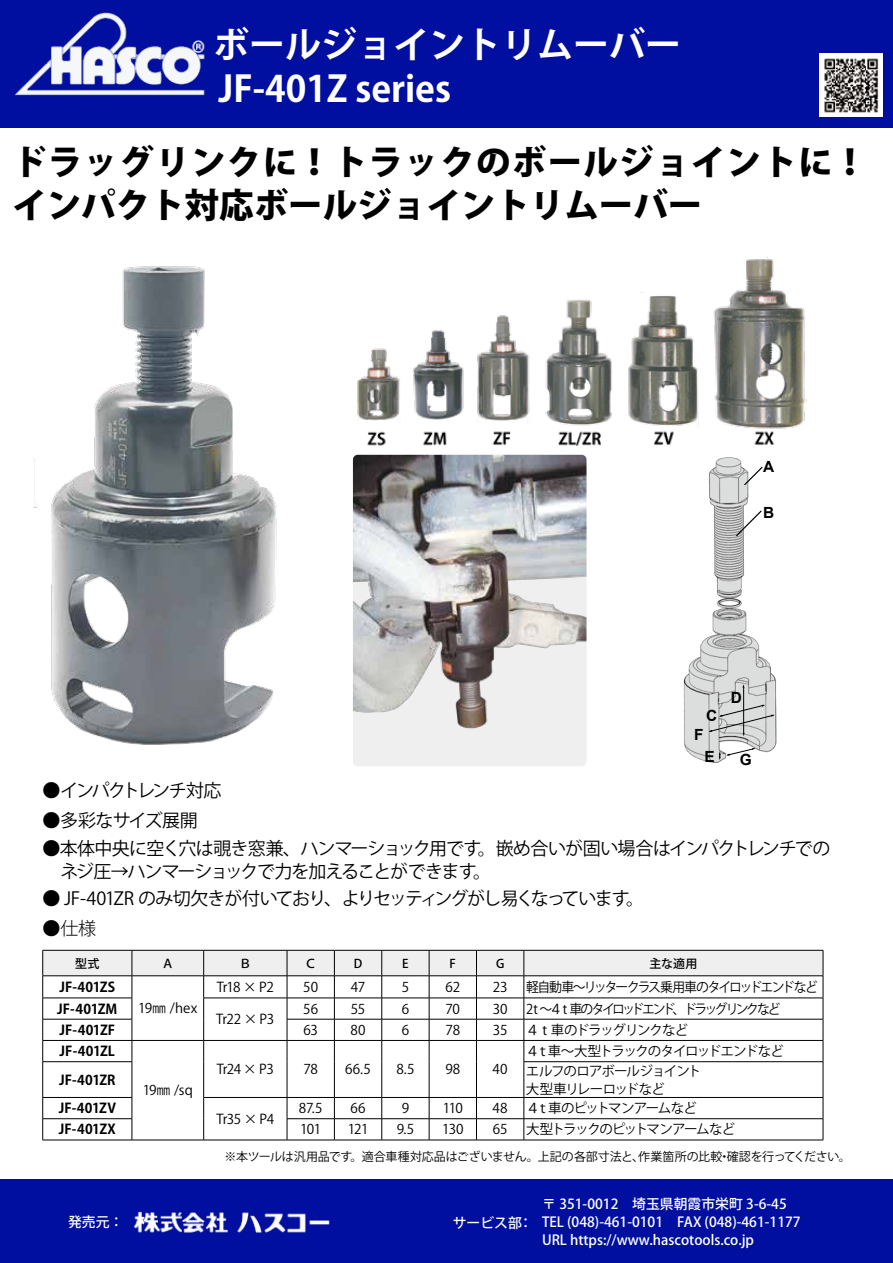
<style>
.page{position:relative;width:893px;height:1263px;background:#fff}
.page>*{position:absolute;margin:0;border:0;box-sizing:border-box;transform-origin:0 0}
.t1{font:700 36px "Koz Go Pro";color:#fff}
.t2{font:800 34.5px/43.5px "Koz Go Pro";letter-spacing:.035em;color:#000}
.t3{font:18px/23.5px "Koz Go Pro";letter-spacing:-.065em;color:#000}
.t4{font:18px "Koz Go Pro";letter-spacing:-.085em;color:#000}
.t5{font:18px "Koz Go Pro";letter-spacing:-.1em;color:#000}
.t6{font:18px "Koz Go Pro";letter-spacing:-.025em;color:#000}
.t7{font:300 18px "Koz Go Pro";color:#000}
.t8{font:700 15.45px "Arial";color:#000}
.t9{font:500 13.8px/18.1px "Koz Go Pro";color:#fff}
.t10{font:13.5px/19.5px "Koz Go Pro";letter-spacing:-.08em;color:#000}
.t11{font:700 13.5px/21.3px "Koz Go Pro";letter-spacing:.005em;color:#000}
.t12{font:13.5px "Koz Go Pro";letter-spacing:-.125em;color:#000;scale:.95 1}
.t13{font:13.5px "Koz Go Pro";letter-spacing:-.1em;color:#000}
.t14{font:13.5px "Koz Go Pro";letter-spacing:-.105em;color:#000}
.t15{font:13.5px "Koz Go Pro";letter-spacing:-.2em;color:#000;scale:.95 1}
.t16{font:13.5px "Koz Go Pro";letter-spacing:-.18em;color:#000;scale:.95 1}
.t17{font:13.5px "Koz Go Pro";letter-spacing:-.08em;color:#000;scale:.95 1}
.t18{font:12px "Koz Go Pro";letter-spacing:-.015em;color:#000}
.t19{font:500 12px "Koz Go Pro";color:#000}
</style>
<div class="page">
<div style="left:0;top:0;width:893px;height:128px;background:#000f9f"></div>
<img style="left:15px;top:12px;width:190px;height:84px">
<div style="left:0;top:1179px;width:893px;height:84px;background:#000f9f"></div>
<img style="left:133px;top:1211px;width:197px;height:22px">
<svg style="left:42px;top:950px;width:782px;height:112px"></svg>
<hr style="left:43px;top:1061px;width:89px;height:1px;background:#000">
<hr style="left:42px;top:1062px;width:1px;height:35px;background:#000">
<hr style="left:132px;top:1062px;width:1px;height:35px;background:#000">
<hr style="left:203px;top:1062px;width:1px;height:35px;background:#000">
<hr style="left:287px;top:1062px;width:1px;height:35px;background:#000">
<hr style="left:334px;top:1062px;width:1px;height:35px;background:#000">
<hr style="left:381px;top:1062px;width:1px;height:35px;background:#000">
<hr style="left:429px;top:1062px;width:1px;height:35px;background:#000">
<hr style="left:476px;top:1062px;width:1px;height:35px;background:#000">
<hr style="left:524px;top:1061px;width:299px;height:1px;background:#000">
<hr style="left:524px;top:1062px;width:1px;height:35px;background:#000">
<hr style="left:823px;top:1062px;width:1px;height:35px;background:#000">
<hr style="left:43px;top:1097px;width:89px;height:1px;background:#000">
<hr style="left:203px;top:1097px;width:84px;height:1px;background:#000">
<hr style="left:287px;top:1097px;width:47px;height:1px;background:#000">
<hr style="left:334px;top:1097px;width:48px;height:1px;background:#000">
<hr style="left:382px;top:1097px;width:47px;height:1px;background:#000">
<hr style="left:429px;top:1097px;width:47px;height:1px;background:#000">
<hr style="left:476px;top:1097px;width:48px;height:1px;background:#000">
<hr style="left:524px;top:1097px;width:299px;height:1px;background:#000">
<hr style="left:43px;top:1118px;width:89px;height:1px;background:#000">
<svg style="left:42px;top:1098px;width:1px;height:42px"></svg>
<svg style="left:132px;top:1098px;width:1px;height:42px"></svg>
<svg style="left:203px;top:1098px;width:1px;height:42px"></svg>
<hr style="left:287px;top:1118px;width:47px;height:1px;background:#000">
<svg style="left:287px;top:1098px;width:1px;height:42px"></svg>
<hr style="left:334px;top:1118px;width:48px;height:1px;background:#000">
<svg style="left:334px;top:1098px;width:1px;height:42px"></svg>
<hr style="left:382px;top:1118px;width:47px;height:1px;background:#000">
<svg style="left:381px;top:1098px;width:1px;height:42px"></svg>
<hr style="left:429px;top:1118px;width:47px;height:1px;background:#000">
<svg style="left:429px;top:1098px;width:1px;height:42px"></svg>
<hr style="left:476px;top:1118px;width:48px;height:1px;background:#000">
<svg style="left:476px;top:1098px;width:1px;height:42px"></svg>
<hr style="left:524px;top:1118px;width:299px;height:1px;background:#000">
<svg style="left:524px;top:1098px;width:1px;height:42px"></svg>
<svg style="left:823px;top:1098px;width:1px;height:42px"></svg>
<hr style="left:43px;top:1140px;width:89px;height:1px;background:#000">
<hr style="left:132px;top:1140px;width:72px;height:1px;background:#000">
<hr style="left:204px;top:1140px;width:83px;height:1px;background:#000">
<hr style="left:287px;top:1140px;width:47px;height:1px;background:#000">
<hr style="left:334px;top:1140px;width:48px;height:1px;background:#000">
<hr style="left:382px;top:1140px;width:47px;height:1px;background:#000">
<hr style="left:429px;top:1140px;width:47px;height:1px;background:#000">
<hr style="left:476px;top:1140px;width:48px;height:1px;background:#000">
<hr style="left:524px;top:1140px;width:299px;height:1px;background:#000">
<img style="left:357px;top:256px;width:450px;height:190px">
<img style="left:33px;top:266px;width:244px;height:479px">
<img style="left:683px;top:457px;width:94px;height:306px">
<hr style="left:743px;top:687px;width:1px;height:46px;background:#000">
<svg style="left:709px;top:704px;width:66px;height:32px;background:#c6c6c6"></svg>
<svg style="left:719px;top:748px;width:37px;height:12px"></svg>
<svg style="left:743px;top:465px;width:21px;height:22px"></svg>
<svg style="left:735px;top:509px;width:28px;height:29px"></svg>
<img style="left:353px;top:455px;width:233px;height:311px">
<img style="left:819px;top:53px;width:64px;height:64px">
<h1 class="t1" style="left:213px;top:21px;width:469px">ボールジョイントリムーバー</h1>
<h1 class="t1" style="left:219px;top:66px;width:234px">JF-401Z series</h1>
<h2 class="t2" style="left:12px;top:143px;width:856px">ドラッグリンクに！トラックのボールジョイントに!インパクト対応ボールジョイントリムーバー</h2>
<h3 class="t5" style="left:43px;top:778px;width:180px">●インパクトレンチ対応</h3>
<h3 class="t6" style="left:43px;top:808px;width:157px">●多彩なサイズ展開</h3>
<p class="t8" style="left:763px;top:456px;width:13px">A</p>
<p class="t8" style="left:763px;top:502px;width:13px">B</p>
<p class="t8" style="left:706px;top:705px;width:13px">C</p>
<p class="t8" style="left:694px;top:723px;width:11px">F</p>
<p class="t8" style="left:704px;top:746px;width:12px">E</p>
<p class="t8" style="left:731px;top:686px;width:13px">D</p>
<p class="t8" style="left:740px;top:749px;width:13px">G</p>
<h3 class="t3" style="left:478px;top:837px;width:354px">。嵌め合いが固い場合はインパクトレンチでの</h3>
<h3 class="t3" style="left:473px;top:837px;width:19px;text-indent:-431px">●本体中央に空く穴は覗き窓兼、ハンマーショック用です。</h3>
<h3 class="t3" style="left:43px;top:860px;width:436px">　ネジ圧→ハンマーショックで力を加えることができます</h3>
<h3 class="t4" style="left:43px;top:886px;width:589px">● JF-401ZR のみ切欠きが付いており、よりセッティングがし易くなっています</h3>
<h3 class="t3" style="left:626px;top:887px;width:19px">。</h3>
<h3 class="t7" style="left:43px;top:916px;width:55px">●仕様</h3>
<p class="t19" style="left:75px;top:955px;width:26px">型式</p>
<p class="t11" style="left:59px;top:977px;width:57px">JF-401ZS</p>
<p class="t19" style="left:162px;top:955px;width:13px">Ａ</p>
<p class="t19" style="left:239px;top:955px;width:13px">Ｂ</p>
<p class="t10" style="left:217px;top:978px;width:59px">Tr18 × 2P</p>
<p class="t19" style="left:305px;top:955px;width:13px">Ｃ</p>
<p class="t10" style="left:303px;top:978px;width:16px">50</p>
<p class="t19" style="left:354px;top:955px;width:10px">D</p>
<p class="t10" style="left:351px;top:978px;width:16px">47</p>
<p class="t19" style="left:402px;top:955px;width:8px">E</p>
<p class="t10" style="left:402px;top:978px;width:9px">5</p>
<p class="t19" style="left:450px;top:955px;width:8px">F</p>
<p class="t10" style="left:445px;top:978px;width:16px">62</p>
<p class="t19" style="left:496px;top:955px;width:10px">G</p>
<p class="t10" style="left:493px;top:978px;width:16px">23</p>
<p class="t19" style="left:649px;top:955px;width:49px">主な適用</p>
<p class="t12" style="left:526px;top:978px;width:309px">軽自動車～リッタークラス乗用車のタイロッドエンドなど</p>
<p class="t11" style="left:57px;top:999px;width:62px">JF-401ZM</p>
<p class="t11" style="left:60px;top:1020px;width:57px">JF-401ZF<br>JF-401ZL</p>
<p class="t10" style="left:138px;top:999px;width:61px">19㎜ /hex</p>
<p class="t10" style="left:216px;top:1010px;width:60px">Tr22 × 3P</p>
<p class="t10" style="left:303px;top:999px;width:16px">56</p>
<p class="t10" style="left:303px;top:1020px;width:16px">63</p>
<p class="t10" style="left:351px;top:999px;width:16px">55</p>
<p class="t10" style="left:351px;top:1020px;width:17px">80</p>
<p class="t10" style="left:402px;top:999px;width:9px">6</p>
<p class="t10" style="left:402px;top:1020px;width:9px">6</p>
<p class="t11" style="left:59px;top:1070px;width:58px">JF-401ZR</p>
<p class="t10" style="left:143px;top:1081px;width:52px">19㎜ /sq</p>
<p class="t10" style="left:217px;top:1060px;width:59px">Tr24 × 3P</p>
<p class="t10" style="left:303px;top:1060px;width:16px">78</p>
<p class="t10" style="left:345px;top:1060px;width:27px">66.5</p>
<p class="t10" style="left:396px;top:1060px;width:20px">8.5</p>
<p class="t11" style="left:59px;top:1098px;width:59px">JF-401ZV</p>
<p class="t11" style="left:59px;top:1120px;width:58px">JF-401ZX</p>
<p class="t10" style="left:217px;top:1109px;width:59px">Tr35 × 4P</p>
<p class="t10" style="left:299px;top:1099px;width:25px">87.5</p>
<p class="t10" style="left:300px;top:1120px;width:23px">101</p>
<p class="t10" style="left:351px;top:1099px;width:17px">66</p>
<p class="t10" style="left:348px;top:1120px;width:22px">121</p>
<p class="t10" style="left:402px;top:1099px;width:9px">9</p>
<p class="t10" style="left:397px;top:1120px;width:19px">9.5</p>
<p class="t10" style="left:446px;top:999px;width:16px">70</p>
<p class="t10" style="left:493px;top:999px;width:16px">30</p>
<p class="t16" style="left:672px;top:1000px;width:115px">、ドラッグリンクなど</p>
<p class="t15" style="left:549px;top:1000px;width:134px">４ t 車のタイロッドエンド</p>
<p class="t17" style="left:526px;top:1000px;width:29px">～t2</p>
<p class="t10" style="left:445px;top:1020px;width:16px">78</p>
<p class="t10" style="left:493px;top:1020px;width:16px">35</p>
<p class="t10" style="left:526px;top:1020px;width:164px">４ t 車のドラッグリンクなど</p>
<p class="t10" style="left:445px;top:1060px;width:16px">98</p>
<p class="t10" style="left:493px;top:1060px;width:17px">40</p>
<p class="t13" style="left:536px;top:1042px;width:249px">ｔ車～大型トラックのタイロッドエンドなど</p>
<p class="t10" style="left:526px;top:1042px;width:177px">４<br>エルフのロアボールジョイント</p>
<p class="t10" style="left:443px;top:1099px;width:22px">110</p>
<p class="t10" style="left:493px;top:1099px;width:17px">48</p>
<p class="t10" style="left:536px;top:1079px;width:162px;text-indent:-10px">大型車リレーロッドなど<br>ｔ車のピットマンアームなど</p>
<p class="t10" style="left:526px;top:1099px;width:15px">４</p>
<p class="t10" style="left:442px;top:1120px;width:23px">130</p>
<p class="t10" style="left:493px;top:1120px;width:16px">65</p>
<p class="t14" style="left:526px;top:1121px;width:211px">大型トラックのピットマンアームなど</p>
<p class="t18" style="left:351px;top:1149px;width:502px">。適合車種対応品はございません。上記の各部寸法と作業箇所の比較確認を行ってください。</p>
<p class="t18" style="left:225px;top:1149px;width:129px">※本ツールは汎用品です</p>
<p class="t18" style="left:719px;top:1149px;width:13px">・</p>
<p class="t18" style="left:632px;top:1149px;width:13px">、</p>
<p class="t9" style="left:68px;top:1214px;width:57px">発売元：</p>
<p class="t9" style="left:453px;top:1214px;width:71px">サービス部</p>
<p class="t9" style="left:519px;top:1214px;width:15px">：</p>
<p class="t9" style="left:542px;top:1196px;width:260px">〒 351-0012　埼玉県朝霞市栄町 3-6-45<br>TEL (048)-461-0101　FAX )048(-461-1177<br>URL https://www.hascotools.co j p.</p>
</div>
